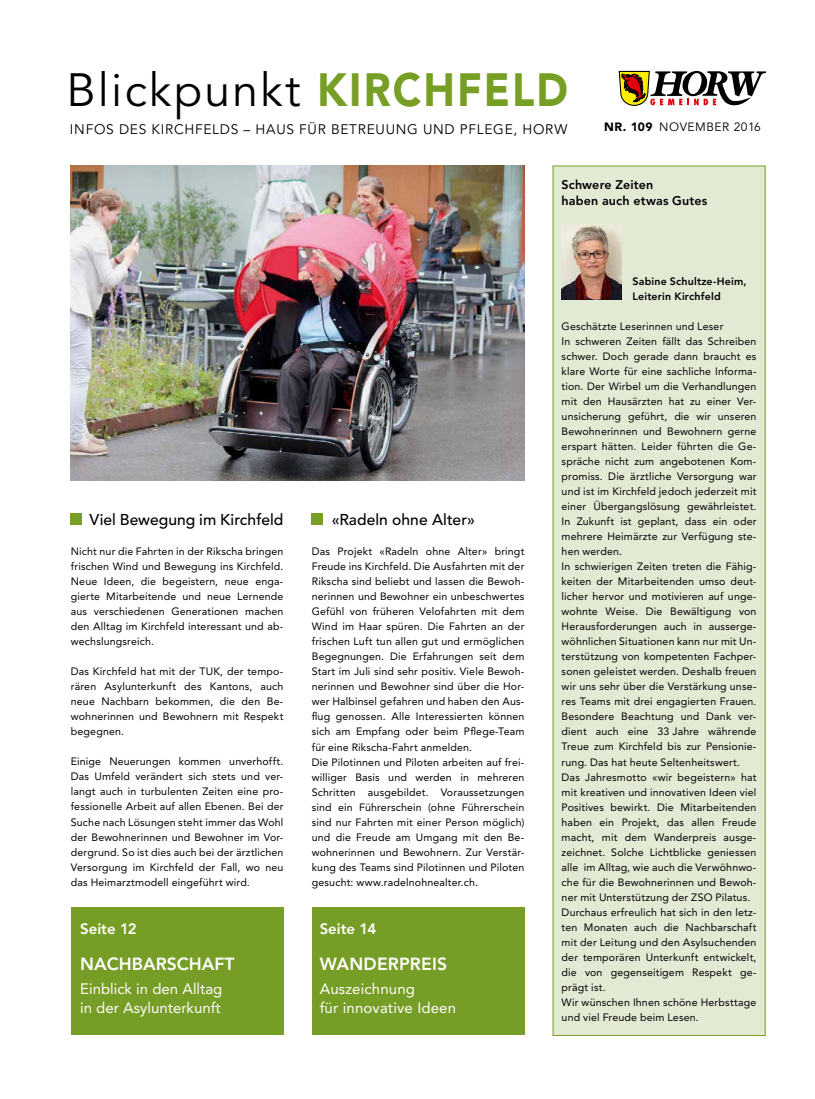
<style>
.page{position:relative;width:815px;height:1099px;background:#fff}
.page>*{position:absolute;margin:0;border:0;box-sizing:border-box;transform-origin:0 0}
.t1{font:46.25px "Avenir";letter-spacing:.05em;color:#000}
.t2{font:800 17.5px "Avenir";color:#fff}
.t3{font:500 15.62px "Avenir";letter-spacing:.005em;color:#000}
.t4{font:15px/18.8px "Avenir";color:#fff}
.t5{font:800 15px "Avenir";letter-spacing:-.005em;color:#fff}
.t6{font:13.75px "Avenir";letter-spacing:.05em;color:#000}
.t7{font:800 12.5px/16.2px "Avenir";letter-spacing:.01em;color:#000}
.t8{font:12px "Avenir";letter-spacing:.045em;color:#000}
.t9{font:10.62px/15px "Avenir";letter-spacing:.015em;color:#000;text-align:justify}
.t10{font:800 10.62px/15px "Avenir";letter-spacing:.015em;color:#000}
.s1{font-weight:900;color:#779e25}
.s2{font-weight:900}
</style>
<div class="page">
<svg style="left:619px;top:71px;width:147px;height:35px"></svg>
<div style="left:71px;top:513px;width:11px;height:11px;background:#779e25"></div>
<div style="left:312px;top:513px;width:11px;height:11px;background:#779e25"></div>
<div style="left:71px;top:907px;width:212px;height:128px;background:#769d25"></div>
<div style="left:312px;top:907px;width:212px;height:128px;background:#769d25"></div>
<div style="left:553px;top:166px;width:212px;height:869px;background:#e3ead4"></div>
<img style="left:562px;top:224px;width:60px;height:75px">
<img style="left:71px;top:165px;width:453px;height:315px">
<h1 class="t1" style="left:66px;top:64px;width:503px">Blickpunkt <span class="s1">KIRCHFELD</span></h1>
<p class="t6" style="left:70px;top:121px;width:499px">INFOS DES KIRCHFELDS – HAUS FÜR BETREUUNG UND PFLEGE, HORW</p>
<p class="t8" style="left:604px;top:119px;width:158px"><span class="s2">NR. 109</span> NOVEMBER 2016</p>
<h3 class="t3" style="left:90px;top:511px;width:195px">Viel Bewegung im Kirchfeld</h3>
<h3 class="t3" style="left:332px;top:511px;width:145px">«Radeln ohne Alter»</h3>
<p class="t9" style="left:71px;top:544px;width:214px">Nicht nur die Fahrten in der Rikscha bringen frischen Wind und Bewegung ins Kirchfeld.<br>Neue Ideen, die begeistern, neue enga&shy;gierte Mitarbeitende und neue Lernende aus verschiedenen Generationen machen den Alltag im Kirchfeld interessant und ab&shy;wechslungsreich.</p>
<p class="t9" style="left:71px;top:664px;width:214px">Das Kirchfeld hat mit der TUK, der tempo&shy;rären Asylunterkunft des Kantons, auch neue Nachbarn bekommen, die den Be&shy;wohnerinnen und Bewohnern mit Respekt begegnen.</p>
<p class="t9" style="left:71px;top:754px;width:214px">Einige Neuerungen kommen unverhofft.<br>Das Umfeld verändert sich stets und ver&shy;langt auch in turbulenten Zeiten eine pro&shy;fessionelle Arbeit auf allen Ebenen. Bei der Suche nach Lösungen steht immer das Wohl der Bewohnerinnen und Bewohner im Vor&shy;dergrund. So ist dies auch bei der ärztlichen Versorgung im Kirchfeld der Fall, wo neu das Heimarztmodell eingeführt wird.</p>
<p class="t9" style="left:312px;top:544px;width:214px;text-align:left">Das Projekt «Radeln ohne Alter» bringt Freude ins Kirchfeld. Die Ausfahrten mit der Rikscha sind beliebt und lassen die Bewoh&shy;nerinnen und Bewohner ein unbeschwertes Gefühl von früheren Velofahrten mit dem Wind im Haar spüren. Die Fahrten an der frischen Luft tun allen gut und ermöglichen Begegnungen. Die Erfahrungen seit dem Start im Juli sind sehr positiv. Viele Bewoh&shy;nerinnen und Bewohner sind über die Hor&shy;wer Halbinsel gefahren und haben den Aus&shy;flug genossen. Alle Interessierten können sich am Empfang oder beim Pflege-Team für eine Rikscha-Fahrt anmelden.<br>Die Pilotinnen und Piloten arbeiten auf frei&shy;williger Basis und werden in mehreren Schritten ausgebildet. Voraussetzungen sind ein Führerschein (ohne Führerschein sind nur Fahrten mit einer Person möglich) und die Freude am Umgang mit den Be&shy;wohnerinnen und Bewohnern. Zur Verstär&shy;kung des Teams sind Pilotinnen und Piloten gesucht: www.radelnohnealter.ch.</p>
<h3 class="t5" style="left:80px;top:919px;width:58px">Seite 12</h3>
<h3 class="t5" style="left:320px;top:919px;width:58px">Seite 14</h3>
<h2 class="t2" style="left:80px;top:953px;width:156px">NACHBARSCHAFT</h2>
<h3 class="t4" style="left:80px;top:979px;width:144px">Einblick in den Alltag in der Asylunterkunft</h3>
<h2 class="t2" style="left:320px;top:953px;width:129px">WANDERPREIS</h2>
<h3 class="t4" style="left:320px;top:979px;width:138px">Auszeichnung<br>für innovative Ideen</h3>
<p class="t7" style="left:562px;top:176px;width:147px">Schwere Zeiten<br>haben auch etwas Gutes</p>
<p class="t10" style="left:632px;top:274px;width:116px">Sabine Schultze-Heim,<br>Leiterin Kirchfeld</p>
<p class="t9" style="left:562px;top:319px;width:196px;text-align:left">Geschätzte Leserinnen und Leser<br>In schweren Zeiten fällt das Schreiben schwer. Doch gerade dann braucht es klare Worte für eine sachliche Informa&shy;tion. Der Wirbel um die Verhandlungen mit den Hausärzten hat zu einer Ver&shy;un sicherung geführt, die wir unseren Bewohnerinnen und Bewohnern gerne erspart hätten. Leider führten die Ge&shy;spräche nicht zum angebotenen Kom&shy;promiss. Die ärztliche Versorgung war und ist im Kirchfeld jedoch jederzeit mit einer Übergangslösung gewährleistet.<br>In Zukunft ist geplant, dass ein oder mehrere Heimärzte zur Verfügung ste&shy;hen werden.<br>In schwierigen Zeiten treten die Fähig&shy;keiten der Mitarbeitenden umso deut&shy;licher hervor und motivieren auf unge&shy;wohnte Weise. Die Bewältigung von Herausforderungen auch in ausserge&shy;wöhnlichen Situationen kann nur mit Un&shy;terstützung von kompetenten Fachper&shy;sonen geleistet werden. Deshalb freuen wir uns sehr über die Verstärkung unse&shy;res Teams mit drei engagierten Frauen.<br>Besondere Beachtung und Dank ver&shy;dient auch eine 33 Jahre währende Treue zum Kirchfeld bis zur Pensionie&shy;rung. Das hat heute Seltenheitswert.<br>Das Jahresmotto «wir begeistern» hat mit kreativen und innovativen Ideen viel Positives bewirkt. Die Mitarbeitenden haben ein Projekt, das allen Freude macht, mit dem Wanderpreis ausge&shy;zeichnet. Solche Lichtblicke geniessen alle im Alltag, wie auch die Verwöhnwo&shy;che für die Bewohnerinnen und Bewoh&shy;ner mit Unterstützung der ZSO Pilatus.<br>Durchaus erfreulich hat sich in den letz&shy;ten Monaten auch die Nachbarschaft mit der Leitung und den Asylsuchenden der temporären Unterkunft entwickelt, die von gegenseitigem Respekt ge&shy;prägt ist.<br>Wir wünschen Ihnen schöne Herbsttage und viel Freude beim Lesen.</p>
</div>
